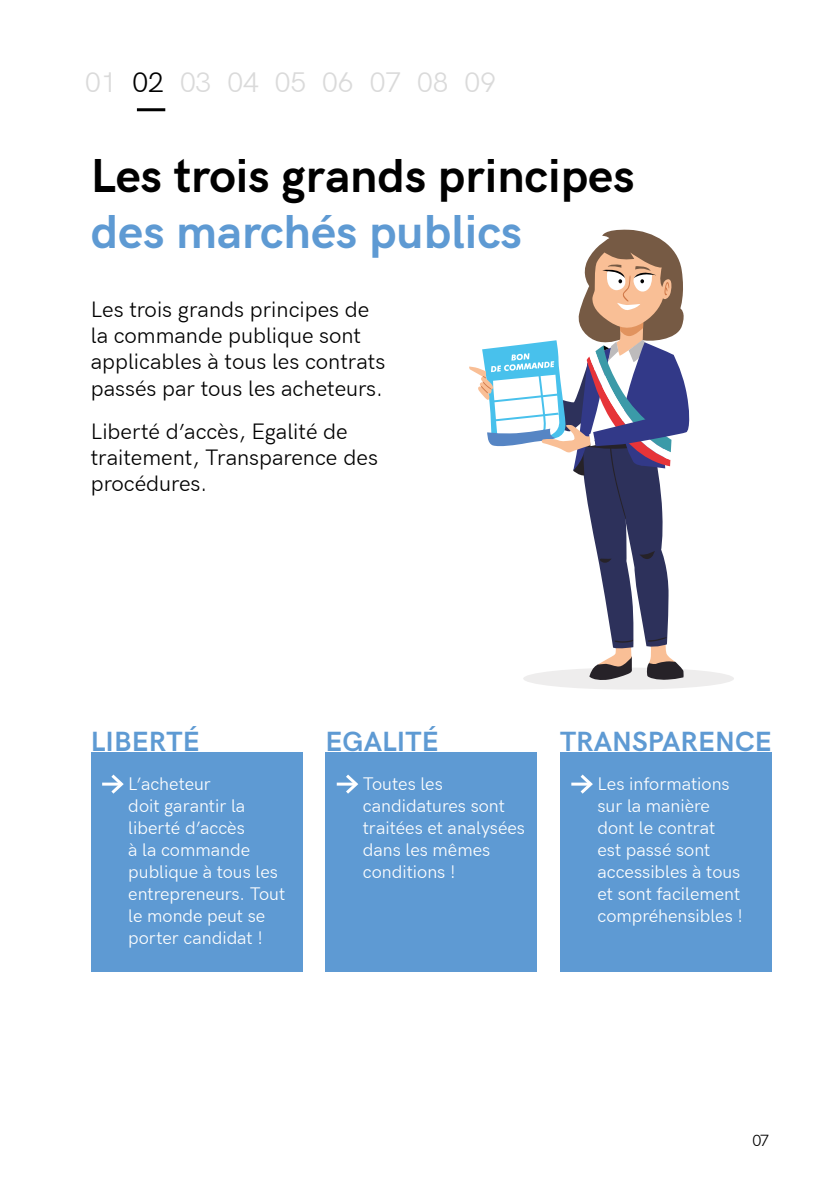
<style>
.page{position:relative;width:840px;height:1191px;background:#fff}
.page>*{position:absolute;margin:0;border:0;box-sizing:border-box;transform-origin:0 0}
.t1{font:700 48px "HK Grotesk";color:#000}
.t2{font:700 48px "HK Grotesk";color:#5e9ad3}
.t3{font:700 28px "HK Grotesk";letter-spacing:.005em;color:#5e9ad3}
.t4{font:28px "HK Grotesk";letter-spacing:-.005em;color:#dadada}
.t5{font:22px/26px "HK Grotesk";color:#000}
.t6{font:18px/22px "HK Grotesk";color:#fff}
.t7{font:16px "HK Grotesk";color:#000}
.s1{color:#000}
</style>
<div class="page">
<div style="left:91px;top:752px;width:211px;height:219px;background:#5e9ad3"></div>
<hr style="left:102px;top:782px;width:19px;height:3px;background:#fff">
<svg style="left:108px;top:774px;width:16px;height:20px"></svg>
<div style="left:325px;top:752px;width:212px;height:219px;background:#5e9ad3"></div>
<hr style="left:336px;top:782px;width:20px;height:3px;background:#fff">
<svg style="left:342px;top:774px;width:17px;height:20px"></svg>
<div style="left:559px;top:752px;width:212px;height:219px;background:#5e9ad3"></div>
<hr style="left:571px;top:782px;width:19px;height:3px;background:#fff">
<svg style="left:577px;top:774px;width:16px;height:20px"></svg>
<div style="left:523px;top:667px;width:210px;height:22px;background:#eeeded;border-radius:50%"></div>
<svg style="left:469px;top:229px;width:221px;height:451px"></svg>
<hr style="left:137px;top:108px;width:28px;height:3px;background:#000">
<h2 class="t4" style="left:85px;top:62px;width:412px">01 <span class="s1">02</span> 03 04 05 06 07 08 09</h2>
<h1 class="t1" style="left:91px;top:140px;width:545px">Les trois grands principes</h1>
<h1 class="t2" style="left:91px;top:196px;width:433px">des marchés publics</h1>
<p class="t5" style="left:91px;top:295px;width:296px">Les trois grands principes de la commande publique sont applicables à tous les contrats passés par tous les acheteurs.</p>
<p class="t5" style="left:91px;top:416px;width:288px">Liberté d’accès, Egalité de traitement, Transparence des procédures.</p>
<h2 class="t3" style="left:91px;top:720px;width:110px">LIBERTÉ</h2>
<h2 class="t3" style="left:325px;top:720px;width:115px">EGALITÉ</h2>
<h2 class="t3" style="left:559px;top:720px;width:213px">TRANSPARENCE</h2>
<p class="t6" style="left:128px;top:771px;width:158px">L’acheteur<br>doit garantir la liberté d’accès<br>à la commande publique à tous les entrepreneurs. Tout le monde peut se porter candidat !</p>
<p class="t6" style="left:363px;top:771px;width:164px">Toutes les candidatures sont traitées et analysées dans les mêmes conditions !</p>
<p class="t6" style="left:597px;top:771px;width:147px">Les informations sur la manière dont le contrat est passé sont accessibles à tous et sont facilement compréhensibles !</p>
<p class="t7" style="left:752px;top:1128px;width:18px">07</p>
</div>
